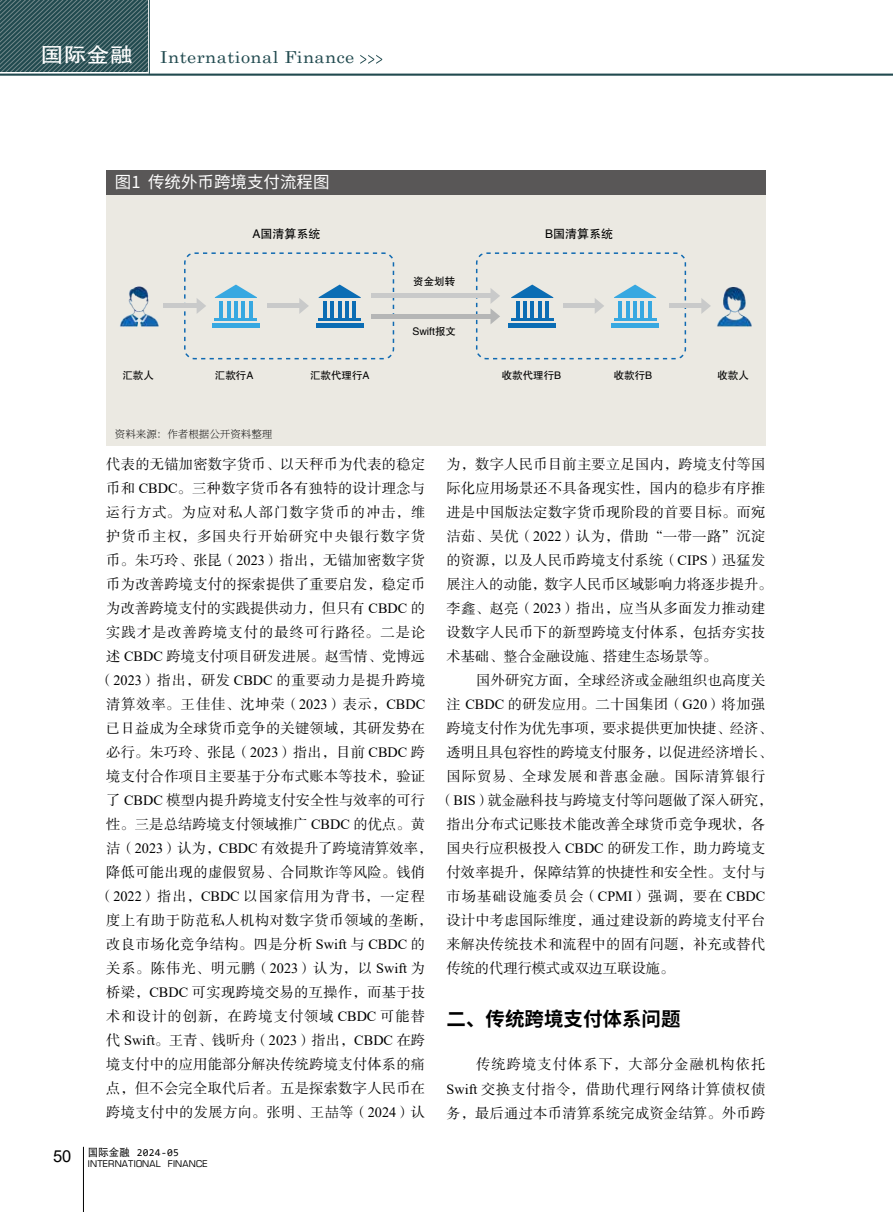
<style>
.page{position:relative;width:893px;height:1212px;background:#fff}
.page>*{position:absolute;margin:0;border:0;box-sizing:border-box;transform-origin:0 0}
.t1{font:21px "FZHTJW GB1 0";color:#fff;scale:1.1 1}
.t2{font:700 19.5px "Source Han Sans CN";color:#000}
.t3{font:16.5px "Century Schoolbook";letter-spacing:.025em;color:#214a4f;scale:1.1 1}
.t4{font:16.5px "Source Han Sans SC";color:#fff}
.t5{font:14.25px/24px "FZSSK GBK1 0";letter-spacing:.02em;color:#000;text-align:center}
.t6{font:14.25px "FZSSK GBK1 0";color:#000}
.t7{font:14.25px "FZSSK GBK1 0";letter-spacing:.08em;color:#000}
.t8{font:14.25px "FZSSK GBK1 0";letter-spacing:.075em;color:#000}
.t9{font:12px "FZHTK GBK1 0";color:#000}
.t10{font:10.5px "FZHTK GBK1 0";color:#000}
.t11{font:200 10.5px "Source Han Serif CN";color:#000}
.t12{font:10.5px "Consolas";letter-spacing:.025em;color:#000}
.t13{font:9px "Eurostile";letter-spacing:.025em;color:#000}
.s1{font-family:"Times New Roman"}
.s2{font-family:"DFP Hei W5 GB"}
</style>
<div class="page">
<svg style="left:0;top:0;width:147px;height:72px;background:#3a5d61"></svg>
<hr style="left:0;top:74px;width:893px;height:2px;background:#214a4f">
<svg style="left:360px;top:55px;width:22px;height:9px"></svg>
<hr style="left:149px;top:0;width:1px;height:74px;background:#214a4f">
<hr style="left:83px;top:1147px;width:1px;height:65px;background:#000">
<div style="left:106px;top:185px;width:659px;height:261px;background:#ebe9e2"></div>
<div style="left:106px;top:170px;width:659px;height:24px;background:#595757"></div>
<svg style="left:215px;top:285px;width:42px;height:13px"></svg>
<hr style="left:220px;top:301px;width:3px;height:18px;background:#37a8e1">
<hr style="left:227px;top:301px;width:3px;height:18px;background:#37a8e1">
<hr style="left:234px;top:301px;width:4px;height:18px;background:#37a8e1">
<hr style="left:241px;top:301px;width:4px;height:18px;background:#37a8e1">
<hr style="left:249px;top:301px;width:3px;height:18px;background:#37a8e1">
<hr style="left:215px;top:319px;width:42px;height:2px;background:#37a8e1">
<hr style="left:212px;top:323px;width:48px;height:4px;background:#37a8e1">
<svg style="left:318px;top:285px;width:43px;height:13px"></svg>
<hr style="left:323px;top:301px;width:4px;height:18px;background:#0b6db4">
<hr style="left:331px;top:301px;width:3px;height:18px;background:#0b6db4">
<hr style="left:338px;top:301px;width:3px;height:18px;background:#0b6db4">
<hr style="left:345px;top:301px;width:4px;height:18px;background:#0b6db4">
<hr style="left:353px;top:301px;width:3px;height:18px;background:#0b6db4">
<hr style="left:319px;top:319px;width:42px;height:2px;background:#0b6db4">
<hr style="left:316px;top:323px;width:48px;height:4px;background:#0b6db4">
<div style="left:267px;top:303px;width:34px;height:5px;background:#c9caca"></div>
<svg style="left:299px;top:298px;width:10px;height:16px"></svg>
<div style="left:184px;top:252px;width:210px;height:107px;border:2px dashed #106ab2;border-radius:10px"></div>
<svg style="left:511px;top:285px;width:43px;height:13px"></svg>
<hr style="left:516px;top:301px;width:3px;height:18px;background:#0b6db4">
<hr style="left:523px;top:301px;width:4px;height:18px;background:#0b6db4">
<hr style="left:530px;top:301px;width:4px;height:18px;background:#0b6db4">
<hr style="left:538px;top:301px;width:3px;height:18px;background:#0b6db4">
<hr style="left:545px;top:301px;width:4px;height:18px;background:#0b6db4">
<hr style="left:511px;top:319px;width:42px;height:2px;background:#0b6db4">
<hr style="left:508px;top:323px;width:48px;height:4px;background:#0b6db4">
<svg style="left:614px;top:285px;width:42px;height:13px"></svg>
<hr style="left:619px;top:301px;width:3px;height:18px;background:#37a8e1">
<hr style="left:626px;top:301px;width:4px;height:18px;background:#37a8e1">
<hr style="left:633px;top:301px;width:4px;height:18px;background:#37a8e1">
<hr style="left:641px;top:301px;width:3px;height:18px;background:#37a8e1">
<hr style="left:648px;top:301px;width:3px;height:18px;background:#37a8e1">
<hr style="left:614px;top:319px;width:42px;height:2px;background:#37a8e1">
<hr style="left:611px;top:323px;width:48px;height:4px;background:#37a8e1">
<div style="left:564px;top:303px;width:32px;height:5px;background:#c9caca"></div>
<svg style="left:595px;top:298px;width:9px;height:16px"></svg>
<div style="left:476px;top:252px;width:210px;height:107px;border:2px dashed #106ab2;border-radius:10px"></div>
<div style="left:371px;top:293px;width:121px;height:5px;background:#c9caca"></div>
<div style="left:371px;top:314px;width:121px;height:5px;background:#b5b6b6"></div>
<svg style="left:490px;top:288px;width:10px;height:36px"></svg>
<div style="left:163px;top:303px;width:35px;height:5px;background:#c9caca"></div>
<svg style="left:197px;top:298px;width:9px;height:15px"></svg>
<div style="left:669px;top:303px;width:34px;height:5px;background:#c9caca"></div>
<svg style="left:701px;top:298px;width:10px;height:16px"></svg>
<img style="left:120px;top:286px;width:39px;height:41px">
<img style="left:717px;top:287px;width:35px;height:39px">
<h1 class="t1" style="left:40px;top:43px;width:85px">国际金融</h1>
<p class="t3" style="left:160px;top:43px;width:178px">International Finance</p>
<p class="t4" style="left:115px;top:173px;width:216px">图1 传统外币跨境支付流程图</p>
<p class="t9" style="left:252px;top:227px;width:69px">A国清算系统</p>
<p class="t9" style="left:545px;top:227px;width:69px">B国清算系统</p>
<p class="t10" style="left:413px;top:275px;width:43px">资金划转</p>
<p class="t10" style="left:412px;top:326px;width:45px">Swift报文</p>
<p class="t10" style="left:122px;top:369px;width:33px">汇款人</p>
<p class="t10" style="left:215px;top:369px;width:40px">汇款行A</p>
<p class="t10" style="left:310px;top:369px;width:61px">汇款代理行A</p>
<p class="t10" style="left:502px;top:369px;width:61px">收款代理行B</p>
<p class="t10" style="left:614px;top:369px;width:40px">收款行B</p>
<p class="t10" style="left:717px;top:369px;width:33px">收款人</p>
<p class="t11" style="left:115px;top:428px;width:159px">资料来源：作者根据公开资料整理</p>
<p class="t5" style="left:99px;top:453px;width:335px">代表的无锚加密数字货币、以天秤币为代表的稳定币和 <span class="s1">CBDC</span>。三种数字货币各有独特的设计理念与运行方式。为应对私人部门数字货币的冲击，维护货币主权，多国央行开始研究中央银行数字货币。朱巧玲、张昆（<span class="s1">2023</span>）指出，无锚加密数字货币为改善跨境支付的探索提供了重要启发，稳定币为改善跨境支付的实践提供动力，但只有 <span class="s1">CBDC</span> 的实践才是改善跨境支付的最终可行路径。二是论述 <span class="s1">CBDC</span> 跨境支付项目研发进展。赵雪情、党博远（<span class="s1">2023</span>）指出，研发 <span class="s1">CBDC</span> 的重要动力是提升跨境清算效率。王佳佳、沈坤荣（<span class="s1">2023</span>）表示，<span class="s1">CBDC</span>已日益成为全球货币竞争的关键领域，其研发势在必行。朱巧玲、张昆（<span class="s1">2023</span>）指出，目前 <span class="s1">CBDC</span> 跨境支付合作项目主要基于分布式账本等技术，验证了 <span class="s1">CBDC</span> 模型内提升跨境支付安全性与效率的可行性。三是总结跨境支付领域推广 <span class="s1">CBDC</span> 的优点。黄洁（<span class="s1">2023</span>）认为，<span class="s1">CBDC</span> 有效提升了跨境清算效率，降低可能出现的虚假贸易、合同欺诈等风险。钱俏（<span class="s1">2022</span>）指出，<span class="s1">CBDC</span> 以国家信用为背书，一定程度上有助于防范私人机构对数字货币领域的垄断，改良市场化竞争结构。四是分析 <span class="s1">Swift</span> 与 <span class="s1">CBDC</span> 的关系。陈伟光、明元鹏（<span class="s1">2023</span>）认为，以 <span class="s1">Swift</span> 为桥梁，<span class="s1">CBDC</span> 可实现跨境交易的互操作，而基于技术和设计的创新，在跨境支付领域 <span class="s1">CBDC</span> 可能替代 <span class="s1">Swift</span>。王青、钱昕舟（<span class="s1">2023</span>）指出，<span class="s1">CBDC</span> 在跨境支付中的应用能部分解决传统跨境支付体系的痛点，但不会完全取代后者。五是探索数字人民币在跨境支付中的发展方向。张明、王喆等（<span class="s1">2024</span>）认</p>
<p class="t5" style="left:446px;top:453px;width:328px;text-align:left">为，数字人民币目前主要立足国内，跨境支付等国际化应用场景还不具备现实性，国内的稳步有序推进是中国版法定数字货币现阶段的首要目标。而宛洁茹、吴优（<span class="s1">2022</span>）认为，借助“一带一路”沉淀的资源，以及人民币跨境支付系统（<span class="s1">CIPS</span>）迅猛发展注入的动能，数字人民币区域影响力将逐步提升。李鑫、赵亮（<span class="s1">2023</span>）指出，应当从多面发力推动建设数字人民币下的新型跨境支付体系，包括夯实技术基础、整合金融设施、搭建生态场景等。</p>
<p class="t5" style="left:476px;top:669px;width:291px">国外研究方面，全球经济或金融组织也高度关</p>
<p class="t5" style="left:446px;top:693px;width:320px">注 <span class="s1">CBDC</span> 的研发应用。二十国集团（<span class="s1">G20</span>）将加强</p>
<p class="t6" style="left:446px;top:721px;width:328px">跨境支付作为优先事项，要求提供更加快捷、经济、</p>
<p class="t6" style="left:446px;top:745px;width:328px">透明且具包容性的跨境支付服务，以促进经济增长、</p>
<p class="t8" style="left:446px;top:769px;width:321px">国际贸易、全球发展和普惠金融。国际清算银行</p>
<p class="t6" style="left:439px;top:793px;width:335px">（<span class="s1">BIS</span>）就金融科技与跨境支付等问题做了深入研究，</p>
<p class="t5" style="left:446px;top:813px;width:320px">指出分布式记账技术能改善全球货币竞争现状，各</p>
<p class="t5" style="left:446px;top:837px;width:320px">国央行应积极投入 <span class="s1">CBDC</span> 的研发工作，助力跨境支</p>
<p class="t5" style="left:446px;top:861px;width:320px">付效率提升，保障结算的快捷性和安全性。支付与</p>
<p class="t7" style="left:446px;top:888px;width:320px">市场基础设施委员会（<span class="s1">CPMI</span>）强调，要在 <span class="s1">CBDC</span></p>
<p class="t5" style="left:446px;top:909px;width:320px">设计中考虑国际维度，通过建设新的跨境支付平台</p>
<p class="t5" style="left:446px;top:933px;width:320px">来解决传统技术和流程中的固有问题，补充或替代</p>
<p class="t6" style="left:446px;top:960px;width:229px">传统的代理行模式或双边互联设施。</p>
<h2 class="t2" style="left:446px;top:1008px;width:235px">二、传统跨境支付体系问题</h2>
<p class="t5" style="left:446px;top:1053px;width:320px;text-align:justify;text-indent:30px">传统跨境支付体系下，大部分金融机构依托<span class="s1">Swift</span> 交换支付指令，借助代理行网络计算债权债务，最后通过本币清算系统完成资金结算。外币跨</p>
<p class="t12" style="left:88px;top:1145px;width:92px"><span class="s2">国际金融</span> 2024-05</p>
<p class="t13" style="left:53px;top:1158px;width:156px"><sup>50</sup> INTERNATIONAL FINANCE</p>
</div>
